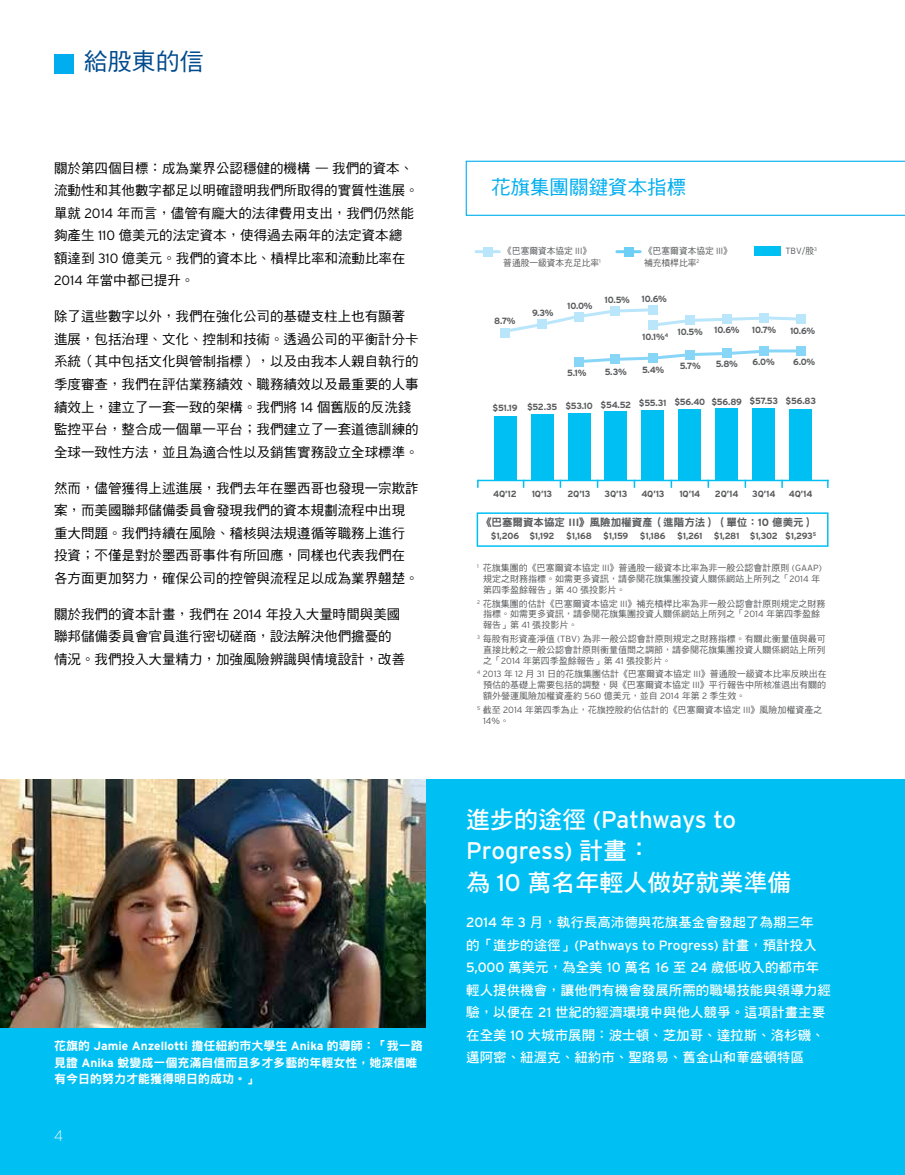
<style>
.page{position:relative;width:905px;height:1175px;background:#fff}
.page>*{position:absolute;margin:0;border:0;box-sizing:border-box;transform-origin:0 0}
.t1{font:24px/31.5px "Interstate";letter-spacing:-.015em;color:#fff}
.t2{font:24px "DF Hei Std W7";color:#fff}
.t3{font:24px "DF Hei Std W5";color:#004b8d}
.t4{font:19.5px "DF Hei Std W5";color:#00aeef}
.t5{font:200 15px "Interstate";color:#fff}
.t6{font:13.5px/22.5px "DF Hei Std W5";color:#000}
.t7{font:13.5px/22.5px "DF Hei Std W7";color:#fff}
.t8{font:13.5px "Interstate";letter-spacing:-.015em;color:#fff}
.t9{font:12px/16.5px "DF Hei Std W9";color:#fff}
.t10{font:700 12px "Interstate";color:#fff}
.t11{font:10.5px "DF Hei Std W9";color:#58595b}
.t12{font:9px/10.8px "DF Hei Std W5";color:#58595b}
.t13{font:700 9px "Interstate";letter-spacing:-.015em;color:#58595b}
.t14{font:700 9px "Interstate";letter-spacing:-.04em;color:#58595b}
.t15{font:300 9px "Interstate";color:#58595b}
.s1{font-family:"Interstate";font-weight:300}
.s2{font-family:"DF Hei Std W9";font-weight:400}
.s3{font-family:"Interstate";font-weight:700}
.s4{font-family:"DF Hei Std W5";font-weight:400}
.s5{font-size:5.25px}
.s6{font-family:"DF Hei Std W7"}
.s7{font-family:"Interstate"}
</style>
<div class="page">
<div style="left:54px;top:54px;width:19px;height:19px;background:#00aeef"></div>
<div style="left:0;top:779px;width:904px;height:395px;background:#00c0f3"></div>
<img style="left:0;top:779px;width:425px;height:248px">
<div style="left:789px;top:408px;width:22px;height:72px;background:#00c0f3"></div>
<div style="left:752px;top:407px;width:22px;height:73px;background:#00c0f3"></div>
<div style="left:715px;top:408px;width:22px;height:72px;background:#00c0f3"></div>
<div style="left:678px;top:409px;width:23px;height:71px;background:#00c0f3"></div>
<div style="left:641px;top:410px;width:23px;height:70px;background:#00c0f3"></div>
<div style="left:605px;top:411px;width:22px;height:69px;background:#00c0f3"></div>
<div style="left:568px;top:413px;width:22px;height:67px;background:#00c0f3"></div>
<div style="left:531px;top:414px;width:22px;height:66px;background:#00c0f3"></div>
<div style="left:494px;top:416px;width:22px;height:64px;background:#00c0f3"></div>
<hr style="left:478px;top:480px;width:350px;height:1px;background:#00c0f3">
<svg style="left:477px;top:479px;width:9px;height:9px"></svg>
<svg style="left:559px;top:481px;width:2px;height:7px"></svg>
<svg style="left:744px;top:481px;width:2px;height:7px"></svg>
<svg style="left:596px;top:481px;width:2px;height:7px"></svg>
<svg style="left:633px;top:481px;width:2px;height:7px"></svg>
<svg style="left:670px;top:481px;width:2px;height:7px"></svg>
<svg style="left:707px;top:481px;width:2px;height:7px"></svg>
<svg style="left:583px;top:348px;width:188px;height:17px"></svg>
<hr style="left:768px;top:349px;width:35px;height:3px;background:#87d6f8">
<svg style="left:509px;top:307px;width:295px;height:28px"></svg>
<div style="left:574px;top:357px;width:9px;height:9px;background:#87d6f8"></div>
<div style="left:611px;top:355px;width:9px;height:9px;background:#87d6f8"></div>
<div style="left:648px;top:354px;width:9px;height:9px;background:#87d6f8"></div>
<div style="left:685px;top:350px;width:9px;height:9px;background:#87d6f8"></div>
<div style="left:722px;top:349px;width:9px;height:9px;background:#87d6f8"></div>
<div style="left:759px;top:346px;width:9px;height:9px;background:#87d6f8"></div>
<div style="left:796px;top:346px;width:9px;height:9px;background:#87d6f8"></div>
<div style="left:648px;top:321px;width:9px;height:9px;background:#b9e6fa"></div>
<div style="left:685px;top:316px;width:9px;height:9px;background:#b9e6fa"></div>
<div style="left:722px;top:315px;width:9px;height:9px;background:#b9e6fa"></div>
<div style="left:759px;top:313px;width:9px;height:9px;background:#b9e6fa"></div>
<div style="left:796px;top:314px;width:9px;height:9px;background:#b9e6fa"></div>
<div style="left:500px;top:328px;width:9px;height:9px;background:#b9e6fa"></div>
<div style="left:538px;top:320px;width:9px;height:9px;background:#b9e6fa"></div>
<div style="left:574px;top:312px;width:9px;height:9px;background:#b9e6fa"></div>
<div style="left:611px;top:306px;width:9px;height:9px;background:#b9e6fa"></div>
<div style="left:648px;top:305px;width:9px;height:9px;background:#b9e6fa"></div>
<div style="left:754px;top:247px;width:26px;height:9px;background:#00c0f3"></div>
<hr style="left:476px;top:250px;width:23px;height:3px;background:#b9e6fa">
<div style="left:483px;top:247px;width:9px;height:9px;background:#b9e6fa"></div>
<hr style="left:617px;top:250px;width:23px;height:3px;background:#6dcff6">
<div style="left:624px;top:247px;width:9px;height:9px;background:#6dcff6"></div>
<div style="left:476px;top:512px;width:352px;height:35px;border:2px solid #00c0f3"></div>
<div style="left:465px;top:161px;width:439px;height:55px;border:1px solid #00aeef"></div>
<h1 class="t3" style="left:84px;top:48px;width:121px">給股東的信</h1>
<p class="t6" style="left:54px;top:156px;width:366px">關於第四個目標：成為業界公認穩健的機構 — 我們的資本、流動性和其他數字都足以明確證明我們所取得的實質性進展。單就 <span class="s1">2014</span> 年而言，儘管有龐大的法律費用支出，我們仍然能夠產生 <span class="s1">110</span> 億美元的法定資本，使得過去兩年的法定資本總額達到 <span class="s1">310</span> 億美元。我們的資本比、槓桿比率和流動比率在<br><span class="s1">2014</span> 年當中都已提升。</p>
<p class="t6" style="left:54px;top:305px;width:366px">除了這些數字以外，我們在強化公司的基礎支柱上也有顯著進展，包括治理、文化、控制和技術。透過公司的平衡計分卡系統（其中包括文化與管制指標），以及由我本人親自執行的季度審查，我們在評估業務績效、職務績效以及最重要的人事績效上，建立了一套一致的架構。我們將 <span class="s1">14</span> 個舊版的反洗錢監控平台，整合成一個單一平台；我們建立了一套道德訓練的全球一致性方法，並且為適合性以及銷售實務設立全球標準。</p>
<p class="t6" style="left:54px;top:476px;width:366px">然而，儘管獲得上述進展，我們去年在墨西哥也發現一宗欺詐案，而美國聯邦儲備委員會發現我們的資本規劃流程中出現重大問題。我們持續在風險、稽核與法規遵循等職務上進行投資；不僅是對於墨西哥事件有所回應，同樣也代表我們在各方面更加努力，確保公司的控管與流程足以成為業界翹楚。</p>
<p class="t6" style="left:54px;top:602px;width:352px">關於我們的資本計畫，我們在 <span class="s1">2014</span> 年投入大量時間與美國聯邦儲備委員會官員進行密切磋商，設法解決他們擔憂的情況。我們投入大量精力，加強風險辨識與情境設計，改善</p>
<p class="t10" style="left:54px;top:1038px;width:370px"><span class="s2">花旗的</span> Jamie Anzellotti <span class="s2">擔任紐約市大學生</span> Anika <span class="s2">的導師：「我一路</span></p>
<p class="t9" style="left:54px;top:1053px;width:365px">見證 <span class="s3">Anika</span> 蛻變成一個充滿自信而且多才多藝的年輕女性，她深信唯有今日的努力才能獲得明日的成功。」</p>
<p class="t5" style="left:54px;top:1126px;width:10px">4</p>
<h2 class="t4" style="left:491px;top:176px;width:196px">花旗集團關鍵資本指標</h2>
<p class="t12" style="left:503px;top:246px;width:89px">《巴塞爾資本協定 <span class="s1">III</span>》</p>
<p class="t15" style="left:785px;top:246px;width:33px">TBV/<span class="s4">股</span><sup>3</sup></p>
<p class="t12" style="left:503px;top:257px;width:99px">普通股一級資本充足比率<sup>1</sup></p>
<p class="t12" style="left:644px;top:245px;width:89px;line-height:11.4px">《巴塞爾資本協定 <span class="s1">III</span>》補充槓桿比率<sup>2</sup></p>
<p class="t13" style="left:494px;top:316px;width:23px">8.7%</p>
<p class="t13" style="left:532px;top:308px;width:23px">9.3%</p>
<p class="t13" style="left:567px;top:301px;width:27px">10.0%</p>
<p class="t13" style="left:604px;top:295px;width:27px">10.5%</p>
<p class="t13" style="left:641px;top:294px;width:27px">10.6%</p>
<p class="t13" style="left:642px;top:329px;width:62px">10.1%<span class="s5">4</span> 10.5%</p>
<p class="t13" style="left:714px;top:325px;width:27px">10.6%</p>
<p class="t13" style="left:752px;top:325px;width:26px">10.7%</p>
<p class="t13" style="left:790px;top:326px;width:27px">10.6%</p>
<p class="t13" style="left:567px;top:368px;width:21px">5.1%</p>
<p class="t13" style="left:604px;top:367px;width:23px">5.3%</p>
<p class="t13" style="left:642px;top:365px;width:24px">5.4%</p>
<p class="t13" style="left:679px;top:360px;width:23px">5.7%</p>
<p class="t13" style="left:715px;top:359px;width:24px">5.8%</p>
<p class="t13" style="left:752px;top:357px;width:24px">6.0%</p>
<p class="t13" style="left:793px;top:357px;width:24px">6.0%</p>
<p class="t13" style="left:492px;top:398px;width:325px">$51.19 $52.35 $53.10 $54.52 $55.31 $56.40 $56.89 $57.53 $56.83</p>
<p class="t13" style="left:493px;top:488px;width:25px">4Q’12</p>
<p class="t13" style="left:531px;top:488px;width:22px">1Q’13</p>
<p class="t13" style="left:567px;top:488px;width:25px">2Q’13</p>
<p class="t13" style="left:604px;top:488px;width:24px">3Q’13</p>
<p class="t13" style="left:641px;top:488px;width:25px">4Q’13</p>
<p class="t13" style="left:679px;top:488px;width:22px">1Q’14</p>
<p class="t13" style="left:715px;top:488px;width:25px">2Q’14</p>
<p class="t13" style="left:752px;top:488px;width:25px">3Q’14</p>
<p class="t13" style="left:788px;top:488px;width:25px">4Q’14</p>
<p class="t11" style="left:481px;top:516px;width:335px">《巴塞爾資本協定 <span class="s3">III</span>》風險加權資產（進階方法）（單位：<span class="s3">10</span> 億美元）</p>
<p class="t13" style="left:491px;top:531px;width:65px">$1,206 $1,192</p>
<p class="t13" style="left:566px;top:531px;width:27px">$1,168</p>
<p class="t13" style="left:603px;top:531px;width:27px">$1,159</p>
<p class="t13" style="left:640px;top:531px;width:27px">$1,186</p>
<p class="t14" style="left:677px;top:531px;width:140px">$1,261 $1,281 $1,302 $1,293<sup>5</sup></p>
<p class="t12" style="left:483px;top:562px;width:340px;text-indent:-6px"><sup>1</sup> 花旗集團的《巴塞爾資本協定 <span class="s1">III</span>》普通股一級資本比率為非一般公認會計原則 <span class="s1">(GAAP)</span>規定之財務指標。如需更多資訊，請參閱花旗集團投資人關係網站上所列之「<span class="s1">2014</span> 年第四季盈餘報告」第 <span class="s1">40</span> 張投影片。</p>
<p class="t12" style="left:483px;top:597px;width:344px;text-indent:-6px"><sup>2</sup> 花旗集團的估計《巴塞爾資本協定 <span class="s1">III</span>》補充槓桿比率為非一般公認會計原則規定之財務指標。如需更多資訊，請參閱花旗集團投資人關係網站上所列之「<span class="s1">2014</span> 年第四季盈餘報告」第 <span class="s1">41</span> 張投影片。</p>
<p class="t12" style="left:483px;top:633px;width:344px;text-align:justify;text-indent:-6px"><sup>3</sup> 每股有形資產淨值 <span class="s1">(TBV)</span> 為非一般公認會計原則規定之財務指標。有關此衡量值與最可直接比較之一般公認會計原則衡量值間之調節，請參閱花旗集團投資人關係網站上所列之「<span class="s1">2014</span> 年第四季盈餘報告」第 <span class="s1">41</span> 張投影片。</p>
<p class="t12" style="left:483px;top:668px;width:345px;text-align:justify;text-indent:-6px"><sup>4</sup> <span class="s1">2013</span> 年 <span class="s1">12</span> 月 <span class="s1">31</span> 日的花旗集團估計《巴塞爾資本協定 <span class="s1">III</span>》普通股一級資本比率反映出在預估的基礎上需要包括的調整，與《巴塞爾資本協定 <span class="s1">III</span>》平行報告中所核准退出有關的額外營運風險加權資產約 <span class="s1">560</span> 億美元，並自 <span class="s1">2014</span> 年第 <span class="s1">2</span> 季生效。</p>
<p class="t12" style="left:477px;top:704px;width:347px"><sup>5</sup> 截至 <span class="s1">2014</span> 年第四季為止，花旗控股約佔估計的《巴塞爾資本協定 <span class="s1">III</span>》風險加權資產之</p>
<p class="t15" style="left:483px;top:715px;width:28px">14%<span class="s4">。</span></p>
<h1 class="t1" style="left:466px;top:803px;width:271px"><span class="s6">進步的途徑</span> (Pathways to<br>Progress) <span class="s6">計畫：</span></h1>
<h1 class="t2" style="left:466px;top:869px;width:327px">為 <span class="s7">10</span> 萬名年輕人做好就業準備</h1>
<p class="t7" style="left:466px;top:910px;width:349px"><span class="s7">2014</span> 年 <span class="s7">3</span> 月，執行長高沛德與花旗基金會發起了為期三年</p>
<p class="t8" style="left:466px;top:936px;width:352px"><span class="s6">的「進步的途徑」</span>(Pathways to Progress) <span class="s6">計畫，預計投入</span></p>
<p class="t7" style="left:466px;top:955px;width:366px"><span class="s7">5,000</span> 萬美元，為全美 <span class="s7">10</span> 萬名 <span class="s7">16</span> 至 <span class="s7">24</span> 歲低收入的都市年輕人提供機會，讓他們有機會發展所需的職場技能與領導力經驗，以便在 <span class="s7">21</span> 世紀的經濟環境中與他人競爭。這項計畫主要在全美 <span class="s7">10</span> 大城市展開：波士頓、芝加哥、達拉斯、洛杉磯、邁阿密、紐渥克、紐約市、聖路易、舊金山和華盛頓特區</p>
</div>
